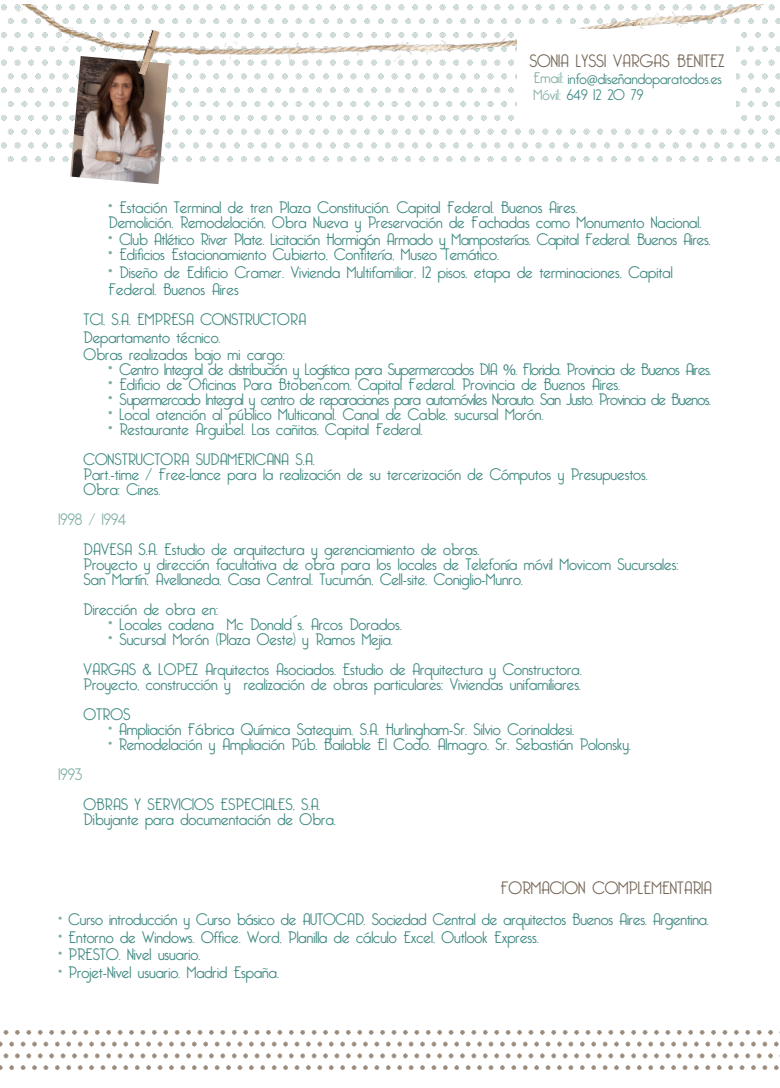
<style>
.page{position:relative;width:780px;height:1088px;background:#fff}
.page>*{position:absolute;margin:0;border:0;box-sizing:border-box;transform-origin:0 0}
.t1{font:300 18.62px "Bellerose";color:#3d8780}
.t2{font:300 17.5px "Bellerose";color:#756657}
.t3{font:300 16.25px/15px "Bellerose";color:#3d8780}
.t4{font:300 16.25px "Bellerose";letter-spacing:-.035em;color:#3d8780}
.t5{font:300 16.25px "Bellerose";letter-spacing:-.04em;color:#3d8780}
.t6{font:300 16.25px "Bellerose";color:#7fada4}
.t7{font:300 15px "Bellerose";color:#3d8780}
.t8{font:300 14.88px "Bellerose";color:#3d8780}
.s1{font-size:15px;color:#7fada4}
.s2{font-family:"Myriad Pro";font-weight:400}
.s3{color:#7fada4}
.s4{font-size:17.5px;color:#7fada4}
</style>
<div class="page">
<img style="left:1px;top:4px;width:779px;height:157px">
<img style="left:0;top:1030px;width:780px;height:39px">
<img style="left:17px;top:5px;width:746px;height:63px">
<div style="left:517px;top:29px;width:218px;height:95px;background:#fff"></div>
<img style="left:70px;top:56px;width:99px;height:128px">
<img style="left:138px;top:30px;width:22px;height:46px">
<p class="t2" style="left:529px;top:51px;width:197px">SONIA LYSSI VARGAS BENITEZ</p>
<p class="t8" style="left:533px;top:70px;width:190px"><span class="s1">Email:</span> info<span class="s2">@</span>disenandoparatodos.es</p>
<p class="t7" style="left:533px;top:86px;width:111px"><span class="s3">Móvil:</span> 649 12 20 79</p>
<p class="t1" style="left:619px;top:61px;width:6px">-</p>
<p class="t3" style="left:109px;top:200px;width:594px"><span class="s4">•</span> Estación Terminal de tren Plaza Constitución. Capital Federal. Buenos Aires.<br>Demolición, Remodelación, Obra Nueva y Preservación de Fachadas como Monumento Nacional.</p>
<p class="t3" style="left:109px;top:233px;width:603px"><span class="s4">•</span> Club Atlético River Plate. Licitación Hormigón Armado y Mamposterías. Capital Federal. Buenos Aires.</p>
<p class="t3" style="left:109px;top:248px;width:392px"><span class="s4">•</span> Edificios Estacionamiento Cubierto, Confitería, Museo Temático.</p>
<p class="t3" style="left:109px;top:264px;width:565px;line-height:17.5px"><span class="s4">•</span> Diseño de Edificio Cramer. Vivienda Multifamiliar, 12 pisos, etapa de terminaciones, Capital<br>Federal. Buenos Aires</p>
<p class="t3" style="left:84px;top:311px;width:224px;line-height:17.5px">TCI, S.A. EMPRESA CONSTRUCTORA<br>Departamento técnico.<br>Obras realizadas bajo mi cargo:</p>
<p class="t4" style="left:109px;top:360px;width:604px"><span class="s4">•</span> Centro Integral de distribución y Logística para Supermercados DIA <span class="s2">%</span>. Florida. Provincia de Buenos Aires.</p>
<p class="t3" style="left:109px;top:378px;width:513px"><span class="s4">•</span> Edificio de Oficinas Para Btoben.com. Capital Federal. Provincia de Buenos Aires.</p>
<p class="t5" style="left:109px;top:390px;width:603px"><span class="s4">•</span> Supermercado Integral y centro de reparaciones para automóviles Norauto. San Justo. Provincia de Buenos.</p>
<p class="t3" style="left:109px;top:408px;width:436px"><span class="s4">•</span> Local atención al público Multicanal. Canal de Cable, sucursal Morón.</p>
<p class="t3" style="left:84px;top:415px;width:341px;line-height:30px;text-indent:25px"><span class="s4">•</span> Restaurante Arguibel. Las cañitas, Capital Federal.<br>CONSTRUCTORA SUDAMERICANA S.A.</p>
<p class="t3" style="left:84px;top:468px;width:565px">Part.-time / Free-lance para la realización de su tercerización de Cómputos y Presupuestos.<br>Obra: Cines.</p>
<p class="t6" style="left:59px;top:510px;width:69px">1998 / 1994</p>
<p class="t3" style="left:84px;top:543px;width:596px">DAVESA S.A. Estudio de arquitectura y gerenciamiento de obras.<br>Proyecto y dirección facultativa de obra para los locales de Telefonía móvil Movicom Sucursales:<br>San Martín, Avellaneda, Casa Central. Tucumán, Cell-site, Coniglio-Munro.</p>
<p class="t3" style="left:84px;top:603px;width:136px">Dirección de obra en:</p>
<p class="t3" style="left:109px;top:618px;width:294px"><span class="s4">•</span> Locales cadena Mc Donald´s. Arcos Dorados.</p>
<p class="t3" style="left:84px;top:625px;width:499px;line-height:30px;text-indent:25px"><span class="s4">•</span> Sucursal Morón (Plaza Oeste) y Ramos Mejia.<br>VARGAS &amp; LOPEZ Arquitectos Asociados. Estudio de Arquitectura y Constructora.</p>
<p class="t3" style="left:84px;top:670px;width:499px;line-height:30px">Proyecto, construcción y realización de obras particulares: Viviendas unifamiliares.<br>OTROS</p>
<p class="t3" style="left:109px;top:723px;width:467px"><span class="s3">•</span> Ampliación Fábrica Química Satequim, S.A. Hurlingham-Sr. Silvio Corinaldesi.</p>
<p class="t3" style="left:109px;top:738px;width:524px"><span class="s3">•</span> Remodelación y Ampliación Púb. Bailable El Codo. Almagro. Sr. Sebastián Polonsky.</p>
<p class="t6" style="left:59px;top:765px;width:25px">1993</p>
<p class="t3" style="left:84px;top:798px;width:254px">OBRAS Y SERVICIOS ESPECIALES, S.A.<br>Dibujante para documentación de Obra.</p>
<p class="t2" style="left:500px;top:877px;width:213px">FORMACION COMPLEMENTARIA</p>
<p class="t3" style="left:59px;top:913px;width:651px"><span class="s3">•</span> Curso introducción y Curso básico de AUTOCAD. Sociedad Central de arquitectos Buenos Aires. Argentina.</p>
<p class="t3" style="left:59px;top:930px;width:481px"><span class="s3">•</span> Entorno de Windows. Office. Word, Planilla de cálculo Excel, Outlook Express.</p>
<p class="t3" style="left:59px;top:948px;width:143px"><span class="s3">•</span> PRESTO. Nivel usuario.</p>
<p class="t3" style="left:59px;top:965px;width:222px"><span class="s3">•</span> Projet-Nivel usuario. Madrid España.</p>
</div>
